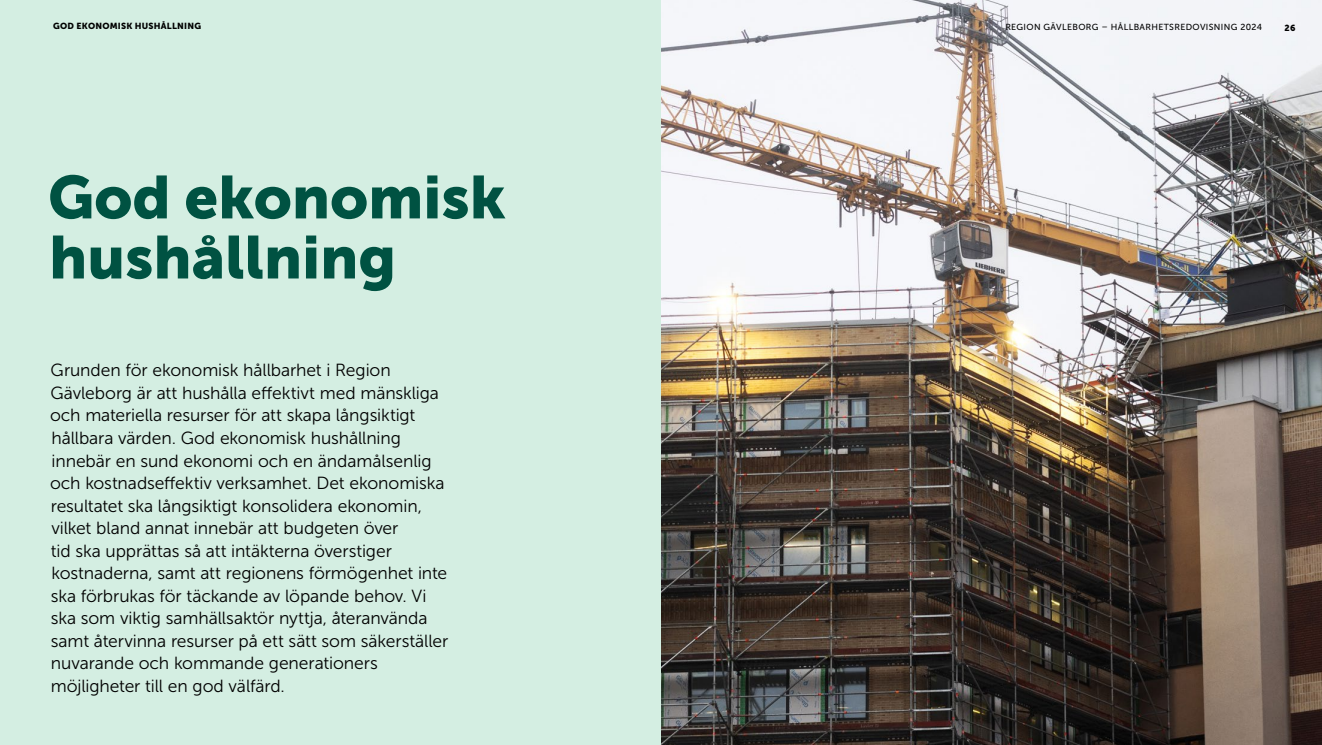
<style>
.page{position:relative;width:1322px;height:745px;background:#fff}
.page>*{position:absolute;margin:0;border:0;box-sizing:border-box;transform-origin:0 0}
.H1_Main_chapter_900_48{font:60px/60px "Museo Sans 900";color:#005242}
.Intro_chapter{font:17.5px/22.5px "Museo Sans 300";letter-spacing:-.005em;color:#000}
.t1{font:8.75px "Museo Sans 500";letter-spacing:.04em;color:#000}
.t2{font:8.75px "Museo Sans 900";letter-spacing:.025em;color:#000}
</style>
<div class="page">
<div style="left:0;top:0;width:661px;height:744px;background:#d4eee2"></div>
<img style="left:661px;top:0;width:661px;height:744px">
<p class="t2" style="left:53px;top:21px;width:148px">God ekonomisk h ushållni ng</p>
<h1 class="H1_Main_chapter_900_48" style="left:48px;top:167px;width:459px">God ekonomisk hushållning</h1>
<p class="Intro_chapter" style="left:50px;top:359px;width:400px">Grunden för ekonomisk hållbarhet i Region Gävleborg är att hushålla effektivt med mänskliga och materiella resurser för att skapa långsiktigt hållbara värden. God ekonomisk hushållning innebär en sund ekonomi och en ändamålsenlig och kostnadseffektiv verksamhet. Det ekonomiska resultatet ska långsiktigt konsolidera ekonomin, vilket bland annat innebär att budgeten över<br>tid ska upprättas så att intäkterna överstiger kostnaderna, samt att regionens förmögenhet inte ska förbrukas för täckande av löpande behov. Vi ska som viktig samhällsaktör nyttja, återanvända samt återvinna resurser på ett sätt som säkerställer nuvarande och kommande generationers möjligheter till en god välfärd.</p>
<p class="t1" style="left:1005px;top:22px;width:258px">REGION GÄVLEBORG – HÅLLBARHETSREDOVISNING 2024</p>
<p class="t2" style="left:1284px;top:23px;width:12px">26</p>
</div>
